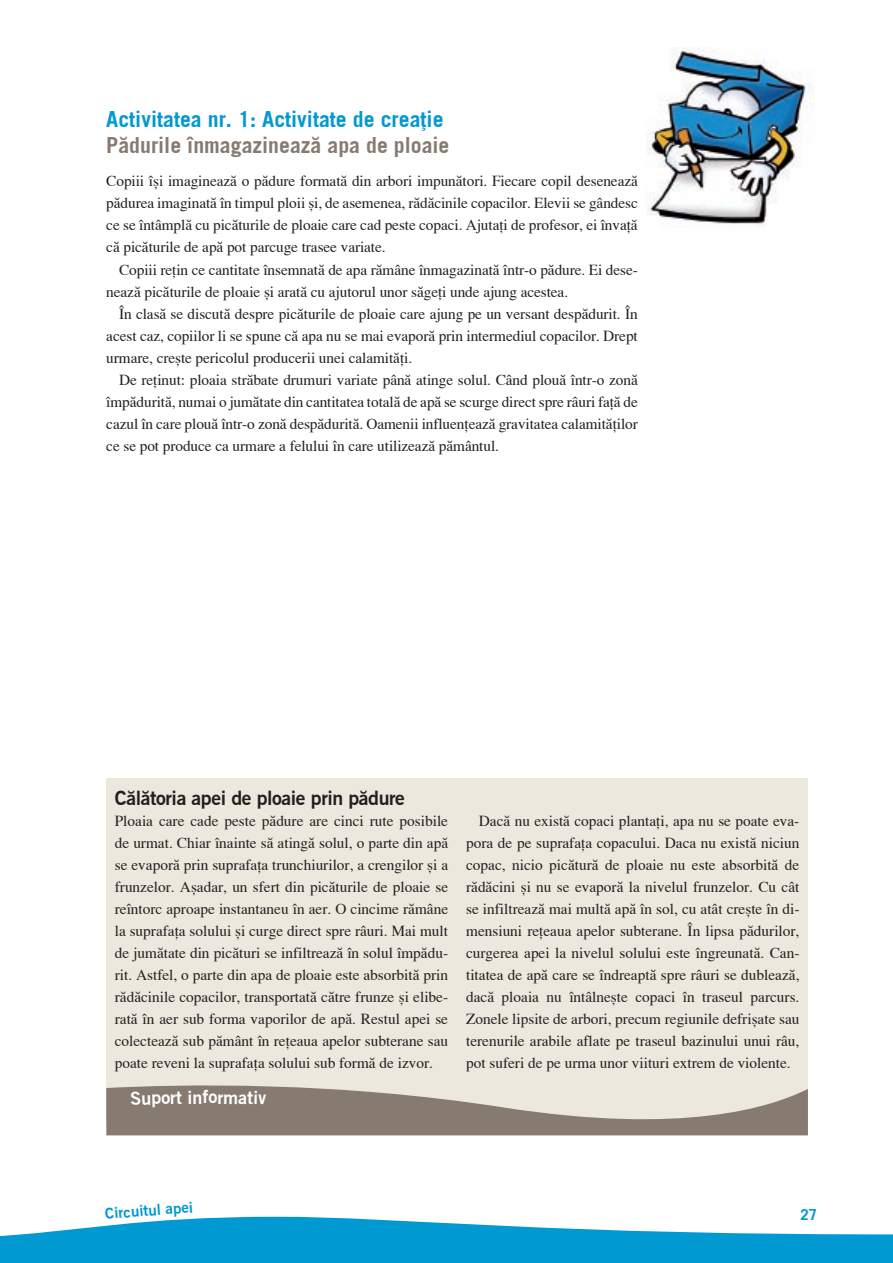
<style>
.page{position:relative;width:893px;height:1263px;background:#fff}
.page>*{position:absolute;margin:0;border:0;box-sizing:border-box;transform-origin:0 0}
.t1{font:700 21.75px "Rom Trade Gothic LT Std";color:#0099d1}
.t2{font:700 21.75px "Rom Trade Gothic LT Std";color:#877a70}
.t3{font:19.5px "Rom Trade Gothic LT Std Bold No 2";letter-spacing:-.02em;color:#231f20}
.t4{font:18px "Rom Trade Gothic LT Std Bold No 2";letter-spacing:-.01em;color:#fff}
.t5{font:15.3px/22px "Rom Times";letter-spacing:-.005em;color:#231f20;text-align:justify}
.t6{font:15px "Rom Trade Gothic LT Std Bold No 2";color:#0099d1}
.t7{font:700 15px "Rom Trade Gothic LT Std";color:#0099d1}
</style>
<div class="page">
<div style="left:106px;top:778px;width:702px;height:344px;background:#ece8dd"></div>
<img style="left:646px;top:48px;width:168px;height:179px">
<svg style="left:0;top:1216px;width:893px;height:47px"></svg>
<svg style="left:106px;top:1085px;width:702px;height:50px"></svg>
<h1 class="t1" style="left:106px;top:106px;width:339px">Activitatea nr. 1: Activitate de crea†ie</h1>
<h1 class="t2" style="left:106px;top:132px;width:345px">Pådurile înmagazineazå apa de ploaie</h1>
<p class="t5" style="left:106px;top:170px;width:533px">Copiii îßi imagineazå o pådure formatå din arbori impunåtori. Fiecare copil deseneazå pådurea imaginatå în timpul ploii ßi, de asemenea, rådåcinile copacilor. Elevii se gândesc ce se întâmplå cu picåturile de ploaie care cad peste copaci. Ajuta†i de profesor, ei înva†å cå picåturile de apå pot parcuge trasee variate.</p>
<p class="t5" style="left:106px;top:258px;width:533px;text-indent:13px">Copiii re†in ce cantitate însemnatå de apa råmâne înmagazinatå într-o pådure. Ei dese&shy;neazå picåturile de ploaie ßi aratå cu ajutorul unor såge†i unde ajung acestea.</p>
<p class="t5" style="left:106px;top:302px;width:533px;text-indent:13px">În claså se discutå despre picåturile de ploaie care ajung pe un versant despådurit. În acest caz, copiilor li se spune cå apa nu se mai evaporå prin intermediul copacilor. Drept urmare, creßte pericolul producerii unei calamitå†i.</p>
<p class="t5" style="left:106px;top:369px;width:533px;text-indent:13px">De re†inut: ploaia stråbate drumuri variate pânå atinge solul. Când plouå într-o zonå împåduritå, numai o jumåtate din cantitatea totalå de apå se scurge direct spre râuri fa†å de cazul în care plouå într-o zonå despåduritå. Oamenii influen†eazå gravitatea calamitå†ilor ce se pot produce ca urmare a felului în care utilizeazå påmântul.</p>
<p class="t3" style="left:115px;top:786px;width:292px">Cålåtoria apei de ploaie prin pådure</p>
<p class="t5" style="left:115px;top:810px;width:335px">Ploaia care cade peste pådure are cinci rute posibile de urmat. Chiar înainte så atingå solul, o parte din apå se evaporå prin suprafa†a trunchiurilor, a crengilor ßi a frunzelor. Aßadar, un sfert din picåturile de ploaie se reîntorc aproape instantaneu în aer. O cincime råmâne la suprafa†a solului ßi curge direct spre râuri. Mai mult de jumåtate din picåturi se infiltreazå în solul împådu&shy;rit. Astfel, o parte din apa de ploaie este absorbitå prin rådåcinile copacilor, transportatå cåtre frunze ßi elibe&shy;ratå în aer sub forma vaporilor de apå. Restul apei se colecteazå sub påmânt în re†eaua apelor subterane sau poate reveni la suprafa†a solului sub formå de izvor.</p>
<p class="t5" style="left:466px;top:810px;width:335px;text-indent:13px">Dacå nu existå copaci planta†i, apa nu se poate eva&shy;pora de pe suprafa†a copacului. Daca nu existå niciun copac, nicio picåturå de ploaie nu este absorbitå de rådåcini ßi nu se evaporå la nivelul frunzelor. Cu cât se infiltreazå mai multå apå în sol, cu atât creßte în di&shy;mensiuni re†eaua apelor subterane. În lipsa pådurilor, curgerea apei la nivelul solului este îngreunatå. Can&shy;titatea de apå care se îndreaptå spre râuri se dubleazå, dacå ploaia nu întâlneßte copaci în traseul parcurs.<br>Zonele lipsite de arbori, precum regiunile defrißate sau terenurile arabile aflate pe traseul bazinului unui râu, pot suferi de pe urma unor viituri extrem de violente.</p>
<p class="t4" style="left:151px;top:1086px;width:32px;rotate:-1deg">port</p>
<p class="t4" style="left:188px;top:1086px;width:37px">infor</p>
<p class="t4" style="left:224px;top:1086px;width:44px;rotate:1deg">mativ</p>
<p class="t6" style="left:104px;top:1204px;width:40px;rotate:-5deg">Circui</p>
<p class="t6" style="left:143px;top:1201px;width:40px;rotate:-4deg">tul ap</p>
<p class="t7" style="left:800px;top:1205px;width:18px">27</p>
</div>
